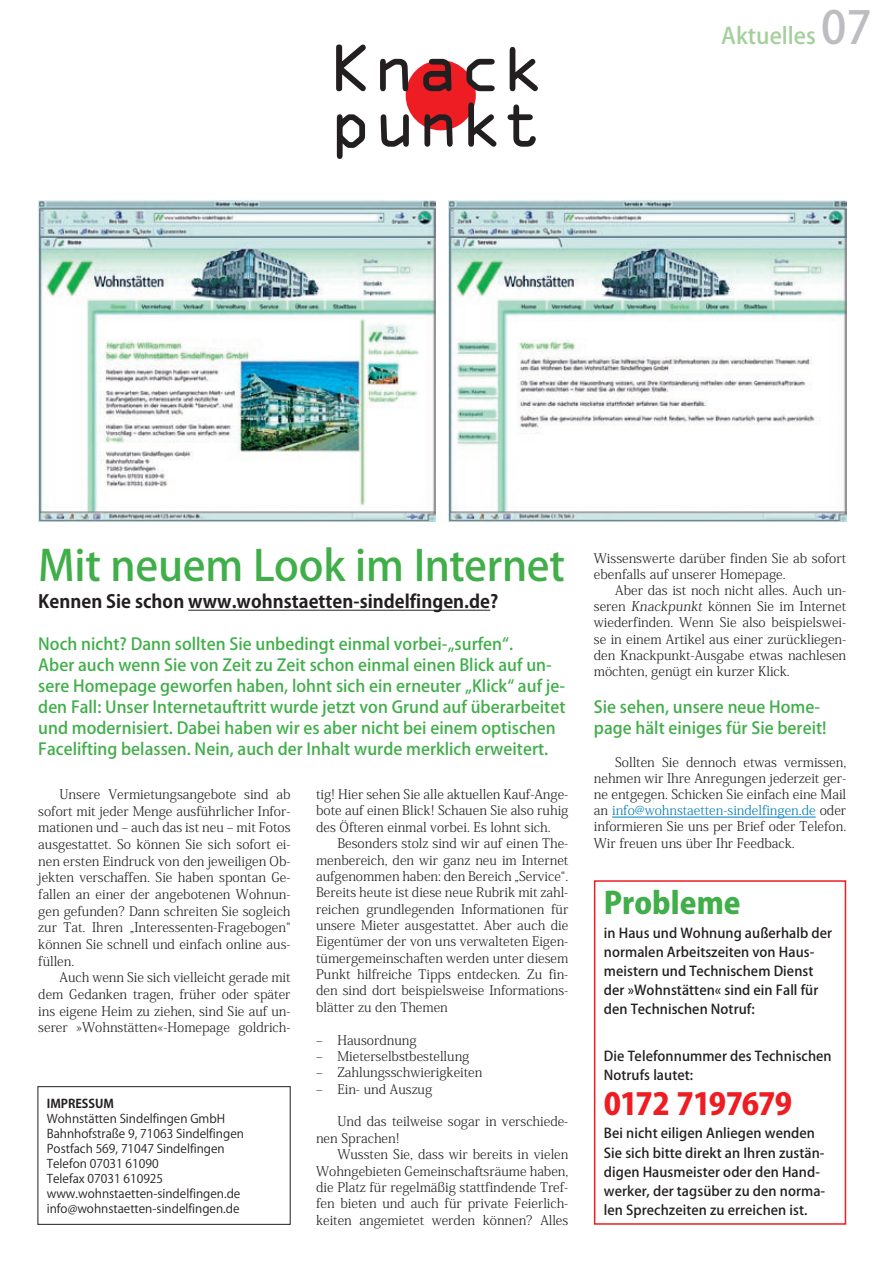
<style>
.page{position:relative;width:893px;height:1263px;background:#fff}
.page>*{position:absolute;margin:0;border:0;box-sizing:border-box;transform-origin:0 0}
.t1{font:60px/55.5px "OCRA";color:#231f20}
.t2{font:500 42px "Koz Go Std";letter-spacing:-.005em;color:#40ae49}
.t3{font:800 30px "Koz Go Std";letter-spacing:-.04em;color:#ee1d23}
.t4{font:800 30px "Koz Go Std";color:#40ae49}
.t5{font:500 22.5px "Koz Go Std";color:#a3cf9a}
.t6{font:700 18px "Koz Go Std";color:#231f20}
.t7{font:500 16.5px/21px "Koz Go Std";color:#40ae49}
.t8{font:500 13.5px/19px "Koz Go Pro";letter-spacing:.005em;color:#231f20}
.t9{font:300 13.2px/16.4px "Koz Min Std";color:#231f20;text-align:justify}
.t10{font:12px/15px "Koz Go Std";color:#231f20}
.t11{font:700 12px "Koz Go Std";color:#231f20}
.s1{font-size:45px;color:#bcbdc0}
.s2{color:#007cb6}
</style>
<div class="page">
<img style="left:449px;top:201px;width:397px;height:320px">
<img style="left:38px;top:201px;width:397px;height:320px">
<hr style="left:188px;top:610px;width:302px;height:1px;background:#231f20">
<div style="left:38px;top:1086px;width:253px;height:139px;border:1px solid #231f20"></div>
<hr style="left:612px;top:817px;width:204px;height:1px;background:#007cb6">
<div style="left:406px;top:60px;width:70px;height:70px;background:#ee1d23;border-radius:50%"></div>
<div style="left:594px;top:880px;width:252px;height:345px;border:2px solid #ee1d23"></div>
<h1 class="t1" style="left:329px;top:46px;width:218px">Knack punkt</h1>
<h3 class="t5" style="left:721px;top:21px;width:152px">Aktuelles <span class="s1">07</span></h3>
<h2 class="t2" style="left:38px;top:539px;width:528px">Mit neuem Look im Internet</h2>
<h3 class="t6" style="left:38px;top:589px;width:462px">Kennen Sie schon www.wohnstaetten-sindelfingen.de?</h3>
<p class="t7" style="left:38px;top:635px;width:529px">Noch nicht? Dann sollten Sie unbedingt einmal vorbei-„surfen“.<br>Aber auch wenn Sie von Zeit zu Zeit schon einmal einen Blick auf un&shy;sere Homepage geworfen haben, lohnt sich ein erneuter „Klick“ auf je&shy;den Fall: Unser Internetauftritt wurde jetzt von Grund auf überarbeitet und modernisiert. Dabei haben wir es aber nicht bei einem optischen Facelifting belassen. Nein, auch der Inhalt wurde merklich erweitert.</p>
<p class="t9" style="left:38px;top:786px;width:254px;text-indent:21px">Unsere Vermietungsangebote sind ab sofort mit jeder Menge ausführlicher Infor&shy;mationen und ‒ auch das ist neu ‒ mit Fotos ausgestattet. So können Sie sich sofort ei&shy;nen ersten Eindruck von den jeweiligen Ob&shy;jekten verschaffen. Sie haben spontan Ge&shy;fallen an einer der angebotenen Wohnun&shy;gen gefunden? Dann schreiten Sie sogleich zur Tat. Ihren „Interessenten-Fragebogen“ können Sie schnell und einfach online aus&shy;füllen.</p>
<p class="t9" style="left:38px;top:969px;width:254px;text-indent:21px">Auch wenn Sie sich vielleicht gerade mit dem Gedanken tragen, früher oder später ins eigene Heim zu ziehen, sind Sie auf un&shy;serer »Wohnstätten«-Homepage goldrich-</p>
<p class="t11" style="left:47px;top:1096px;width:69px">IMPRESSUM</p>
<p class="t10" style="left:47px;top:1111px;width:199px">Wohnstätten Sindelfingen GmbH<br>Bahnhofstraße 9, 71063 Sindelfingen<br>Postfach 569, 71047 Sindelfingen<br>Telefon 07031 61090<br>Telefax 07031 610925 www.wohnstaetten-sindelfingen.de info@wohnstaetten-sindelfingen.de</p>
<p class="t9" style="left:316px;top:786px;width:254px">tig! Hier sehen Sie alle aktuellen Kauf-Ange&shy;bote auf einen Blick! Schauen Sie also ruhig des Öfteren einmal vorbei. Es lohnt sich.</p>
<p class="t9" style="left:316px;top:835px;width:254px;text-indent:21px">Besonders stolz sind wir auf einen The&shy;menbereich, den wir ganz neu im Internet aufgenommen haben: den Bereich „Service“.<br>Bereits heute ist diese neue Rubrik mit zahl&shy;reichen grundlegenden Informationen für unsere Mieter ausgestattet. Aber auch die Eigentümer der von uns verwalteten Eigen&shy;tümergemeinschaften werden unter diesem Punkt hilfreiche Tipps entdecken. Zu fin&shy;den sind dort beispielsweise Informations&shy;blätter zu den Themen</p>
<p class="t9" style="left:316px;top:1032px;width:168px;text-align:left">‒ Hausordnung<br>‒ Mieterselbstbestellung<br>‒ Zahlungsschwierigkeiten ‒ Ein- und Auszug</p>
<p class="t9" style="left:316px;top:1113px;width:254px;text-indent:21px">Und das teilweise sogar in verschiede&shy;nen Sprachen!</p>
<p class="t9" style="left:316px;top:1146px;width:254px;text-indent:21px">Wussten Sie, dass wir bereits in vielen Wohngebieten Gemeinschaftsräume haben, die Platz für regelmäßig stattfindende Tref&shy;fen bieten und auch für private Feierlich&shy;keiten angemietet werden können? Alles</p>
<p class="t9" style="left:594px;top:550px;width:254px">Wissenswerte darüber finden Sie ab sofort ebenfalls auf unserer Homepage.</p>
<p class="t9" style="left:594px;top:582px;width:254px;text-indent:21px">Aber das ist noch nicht alles. Auch un&shy;seren Knackpunkt können Sie im Internet wiederfinden. Wenn Sie also beispielswei&shy;se in einem Artikel aus einer zurückliegen&shy;den Knackpunkt-Ausgabe etwas nachlesen möchten, genügt ein kurzer Klick.</p>
<p class="t7" style="left:594px;top:697px;width:234px">Sie sehen, unsere neue Home&shy;page hält einiges für Sie bereit!</p>
<p class="t9" style="left:594px;top:754px;width:254px;text-indent:21px">Sollten Sie dennoch etwas vermissen, nehmen wir Ihre Anregungen jederzeit ger&shy;ne entgegen. Schicken Sie einfach eine Mail an <span class="s2">info@wohnstaetten-sindelfingen.de</span> oder informieren Sie uns per Brief oder Telefon.<br>Wir freuen uns über Ihr Feedback.</p>
<h3 class="t4" style="left:604px;top:884px;width:138px">Probleme</h3>
<p class="t8" style="left:604px;top:924px;width:230px">in Haus und Wohnung außerhalb der normalen Arbeitszeiten von Haus&shy;meistern und Technischem Dienst der »Wohnstätten« sind ein Fall für den Technischen Notruf:</p>
<p class="t8" style="left:604px;top:1047px;width:229px">Die Telefonnummer des Technischen<br>Notrufs lautet:</p>
<h3 class="t3" style="left:604px;top:1084px;width:190px">0172 7197679</h3>
<p class="t8" style="left:604px;top:1124px;width:223px">Bei nicht eiligen Anliegen wenden Sie sich bitte direkt an Ihren zustän&shy;digen Hausmeister oder den Hand&shy;werker, der tagsüber zu den norma&shy;len Sprechzeiten zu erreichen ist.</p>
</div>
